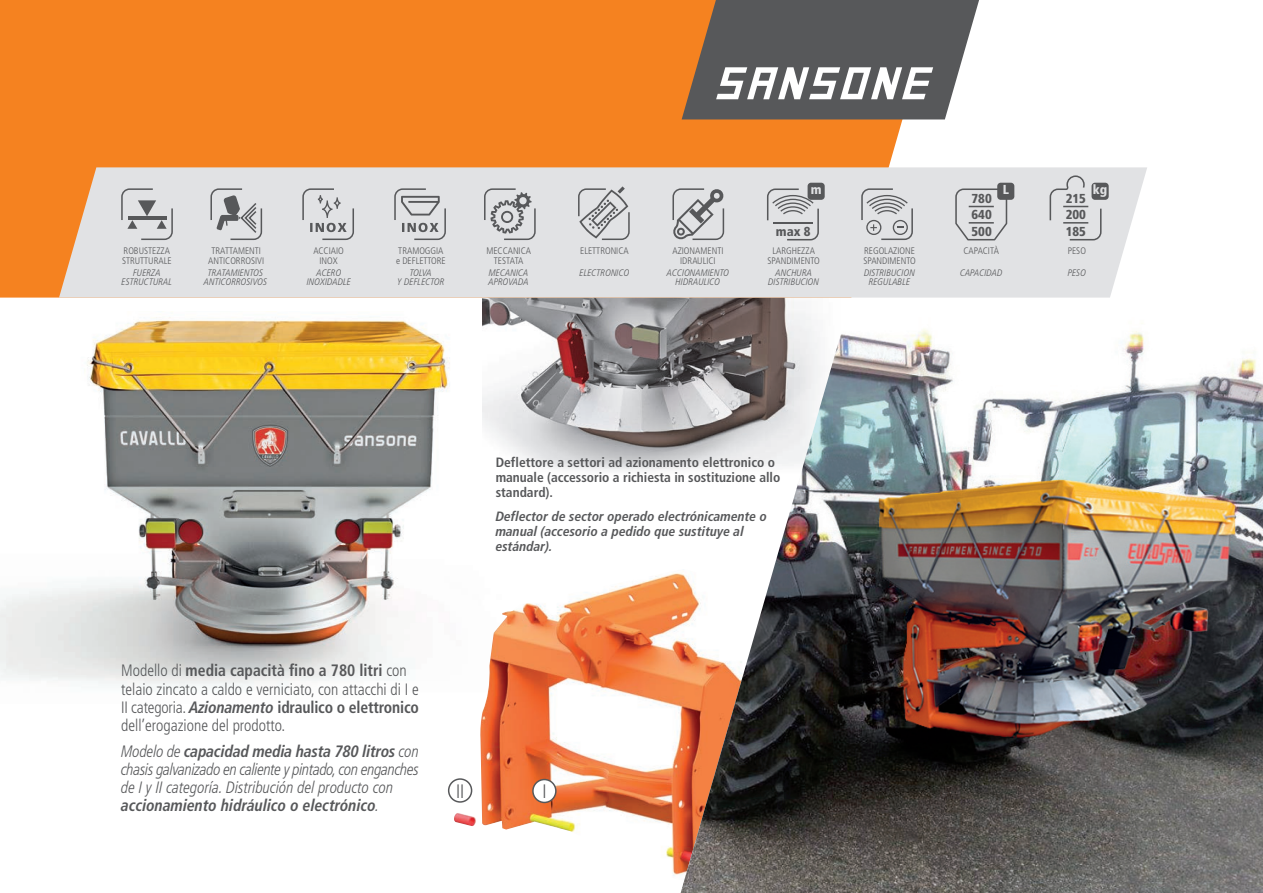
<style>
.page{position:relative;width:1263px;height:893px;background:#fff}
.page>*{position:absolute;margin:0;border:0;box-sizing:border-box;transform-origin:0 0}
.t1{font:300 condensed 19.5px "Frutiger LT Pro";color:#57585a;scale:.95 1}
.t2{font:italic 300 condensed 16.5px/18px "Frutiger LT Pro";letter-spacing:-.025em;color:#57585a;scale:.95 1}
.t3{font:300 condensed 16.5px/18px "Frutiger LT Pro";color:#57585a;scale:.95 1}
.t4{font:700 condensed 13.5px/15px "Frutiger LT Pro";letter-spacing:-.005em;color:#57585a}
.t5{font:italic 700 condensed 13.5px/15px "Frutiger LT Pro";color:#57585a}
.t6{font:900 condensed 13.05px "Frutiger";color:#57585a}
.t7{font:900 condensed 13.05px "Frutiger";color:#e1e2e4}
.t8{font:300 condensed 9.45px/9.4px "Frutiger LT Pro";color:#57585a;text-align:center}
.t9{font:italic 300 condensed 9.45px/9.4px "Frutiger LT Pro";color:#57585a;text-align:center}
.s1{font-weight:700}
.s2{font-weight:700;font-style:italic}
</style>
<div class="page">
<img style="left:0;top:312px;width:483px;height:375px">
<img style="left:454px;top:569px;width:224px;height:307px">
<img style="left:483px;top:298px;width:195px;height:173px">
<img style="left:678px;top:298px;width:585px;height:595px">
<div style="left:0;top:0;width:940px;height:298px;background:#f58220"></div>
<svg style="left:682px;top:0;width:297px;height:119px"></svg>
<div style="left:532px;top:779px;width:25px;height:24px;background:#fff;border:2px solid #57585a;border-radius:50%"></div>
<div style="left:448px;top:778px;width:24px;height:25px;background:#fff;border:2px solid #57585a;border-radius:50%"></div>
<div style="left:59px;top:167px;width:1088px;height:131px;background:#e1e2e4"></div>
<svg style="left:302px;top:188px;width:52px;height:52px"></svg>
<svg style="left:121px;top:188px;width:52px;height:52px"></svg>
<svg style="left:394px;top:188px;width:52px;height:52px"></svg>
<svg style="left:484px;top:188px;width:52px;height:52px"></svg>
<svg style="left:210px;top:188px;width:52px;height:52px"></svg>
<svg style="left:861px;top:188px;width:52px;height:52px"></svg>
<div style="left:807px;top:183px;width:18px;height:17px;background:#57585a;border-radius:3px"></div>
<svg style="left:767px;top:188px;width:52px;height:52px"></svg>
<svg style="left:672px;top:188px;width:52px;height:52px"></svg>
<svg style="left:578px;top:186px;width:52px;height:54px"></svg>
<div style="left:997px;top:183px;width:17px;height:17px;background:#57585a;border-radius:3px"></div>
<svg style="left:955px;top:188px;width:52px;height:52px"></svg>
<div style="left:1091px;top:183px;width:18px;height:17px;background:#57585a;border-radius:3px"></div>
<svg style="left:1049px;top:175px;width:52px;height:65px"></svg>
<p class="t8" style="left:580px;top:247px;width:50px">ELETTRONICA</p>
<p class="t8" style="left:122px;top:247px;width:51px;text-align:left">ROBUSTEZZA<br>STRUTTURALE</p>
<p class="t8" style="left:396px;top:247px;width:51px;text-align:left">TRAMOGGIA e DEFLETTORE</p>
<p class="t8" style="left:486px;top:247px;width:46px">MECCANICA<br>TESTATA</p>
<p class="t9" style="left:397px;top:268px;width:49px">TOLVA<br>Y DEFLECTOR</p>
<p class="t8" style="left:313px;top:247px;width:32px">ACCIAIO<br>INOX</p>
<p class="t8" style="left:208px;top:247px;width:58px">TRATTAMENTI<br>ANTICORROSIVI</p>
<p class="t9" style="left:208px;top:268px;width:57px">TRATAMIENTOS</p>
<p class="t9" style="left:579px;top:268px;width:51px">ELECTRONICO</p>
<p class="t9" style="left:204px;top:278px;width:65px">ANTICORROSIVOS</p>
<p class="t9" style="left:307px;top:268px;width:46px">ACERO<br>INOXIDADLE</p>
<p class="t9" style="left:122px;top:268px;width:52px">FUERZA<br>ESTRUCTURAL</p>
<p class="t9" style="left:488px;top:268px;width:42px;text-align:left">MECANICA<br>APROVADA</p>
<p class="t8" style="left:672px;top:247px;width:53px">AZIONAMENTI<br>IDRAULICI</p>
<p class="t9" style="left:667px;top:268px;width:64px">ACCIONAMIENTO<br>HIDRAULICO</p>
<h3 class="t7" style="left:811px;top:185px;width:12px">m</h3>
<h3 class="t7" style="left:1003px;top:185px;width:8px">L</h3>
<h3 class="t6" style="left:971px;top:226px;width:22px">500</h3>
<h3 class="t6" style="left:971px;top:194px;width:22px">780</h3>
<h3 class="t6" style="left:971px;top:210px;width:22px">640</h3>
<h3 class="t6" style="left:776px;top:226px;width:36px">max 8</h3>
<h3 class="t6" style="left:1066px;top:194px;width:22px">215</h3>
<h3 class="t6" style="left:1066px;top:210px;width:22px">200</h3>
<h3 class="t6" style="left:1066px;top:226px;width:22px">185</h3>
<p class="t8" style="left:767px;top:247px;width:54px">LARGHEZZA<br>SPANDIMENTO</p>
<p class="t8" style="left:963px;top:247px;width:37px">CAPACITÀ</p>
<p class="t8" style="left:1068px;top:247px;width:20px">PESO</p>
<p class="t9" style="left:768px;top:268px;width:52px">ANCHURA<br>DISTRIBUCION</p>
<p class="t9" style="left:960px;top:268px;width:44px">CAPACIDAD</p>
<p class="t9" style="left:1068px;top:268px;width:20px">PESO</p>
<p class="t8" style="left:863px;top:247px;width:54px;text-align:left">REGOLAZIONE<br>SPANDIMENTO</p>
<p class="t9" style="left:864px;top:268px;width:52px">DISTRIBUCION<br>REGULABLE</p>
<h3 class="t7" style="left:1093px;top:185px;width:16px">kg</h3>
<h3 class="t4" style="left:496px;top:456px;width:286px">Deflettore a settori ad azionamento elettronico o manuale (accessorio a richiesta in sostituzione allo standard).</h3>
<h3 class="t5" style="left:496px;top:510px;width:273px">Deflector de sector operado electrónicamente o manual (accesorio a pedido que sustituye al estándar).</h3>
<h2 class="t3" style="left:121px;top:664px;width:315px">Modello di <span class="s1">media capacità fino a 780 litri</span> con telaio zincato a caldo e verniciato, con attacchi di I e II categoria. <span class="s2">Azionamento</span> <span class="s1">idraulico o elettronico </span>dell’erogazione del prodotto.</h2>
<h2 class="t2" style="left:121px;top:744px;width:315px">Modelo de <span class="s1">capacidad media hasta 780 litros</span> con chasis galvanizado en caliente y pintado, con enganches de I y II categoría. Distribución del producto con <span class="s1">accionamiento hidráulico o electrónico</span>.</h2>
<h1 class="t1" style="left:456px;top:784px;width:10px">II</h1>
<h1 class="t1" style="left:542px;top:784px;width:6px">I</h1>
</div>
